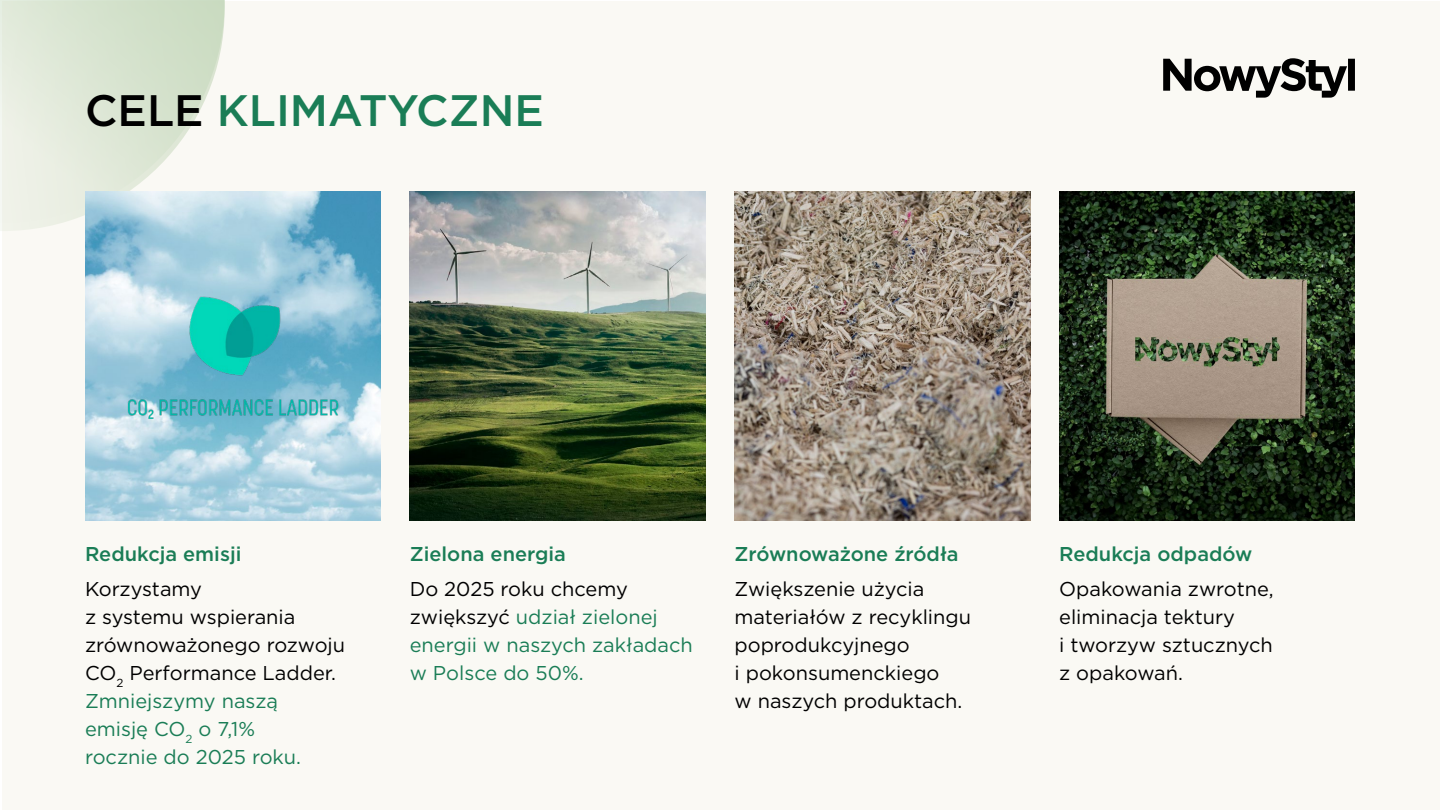
<style>
.page{position:relative;width:1440px;height:811px;background:#fff}
.page>*{position:absolute;margin:0;border:0;box-sizing:border-box;transform-origin:0 0}
.t1{font:500 44px "Gotham";color:#1a7d56}
.t2{font:20px/28px "Gotham";color:#000}
.t3{font:20px/28px "Gotham";color:#1a7d56}
.t4{font:500 20px "Gotham";color:#1a7d56}
.s1{color:#000}
.s2{color:#1a7d56}
</style>
<div class="page">
<div style="left:2px;top:1px;width:1438px;height:809px;background:#faf9f4"></div>
<svg style="left:1163px;top:58px;width:192px;height:40px"></svg>
<svg style="left:0;top:0;width:225px;height:231px"></svg>
<img style="left:1059px;top:191px;width:296px;height:330px">
<img style="left:85px;top:191px;width:296px;height:330px">
<img style="left:410px;top:191px;width:296px;height:330px">
<img style="left:734px;top:191px;width:296px;height:330px">
<img style="left:113px;top:281px;width:240px;height:150px">
<h1 class="t1" style="left:85px;top:82px;width:460px"><span class="s1">CELE</span> KLIMATYCZNE</h1>
<p class="t4" style="left:85px;top:541px;width:158px">Redukcja emisji</p>
<p class="t4" style="left:410px;top:541px;width:158px">Zielona energia</p>
<p class="t4" style="left:734px;top:541px;width:226px">Zrównoważone źródła</p>
<p class="t4" style="left:1059px;top:541px;width:195px">Redukcja odpadów</p>
<p class="t2" style="left:85px;top:574px;width:262px">Korzystamy<br>z systemu wspierania zrównoważonego rozwoju<br>CO<sub>2</sub> Performance Ladder.<br><span class="s2">Zmniejszymy naszą emisję CO</span><sub>2</sub> <span class="s2">o 7,1%<br>rocznie do 2025 roku.</span></p>
<p class="t3" style="left:410px;top:574px;width:285px"><span class="s1">Do 2025 roku chcemy zwiększyć</span> udział zielonej energii w naszych zakładach w Polsce do 50%.</p>
<p class="t2" style="left:734px;top:574px;width:238px">Zwiększenie użycia materiałów z recyklingu poprodukcyjnego<br>i pokonsumenckiego<br>w naszych produktach.</p>
<p class="t2" style="left:1059px;top:574px;width:216px">Opakowania zwrotne, eliminacja tektury<br>i tworzyw sztucznych z opakowań.</p>
</div>
